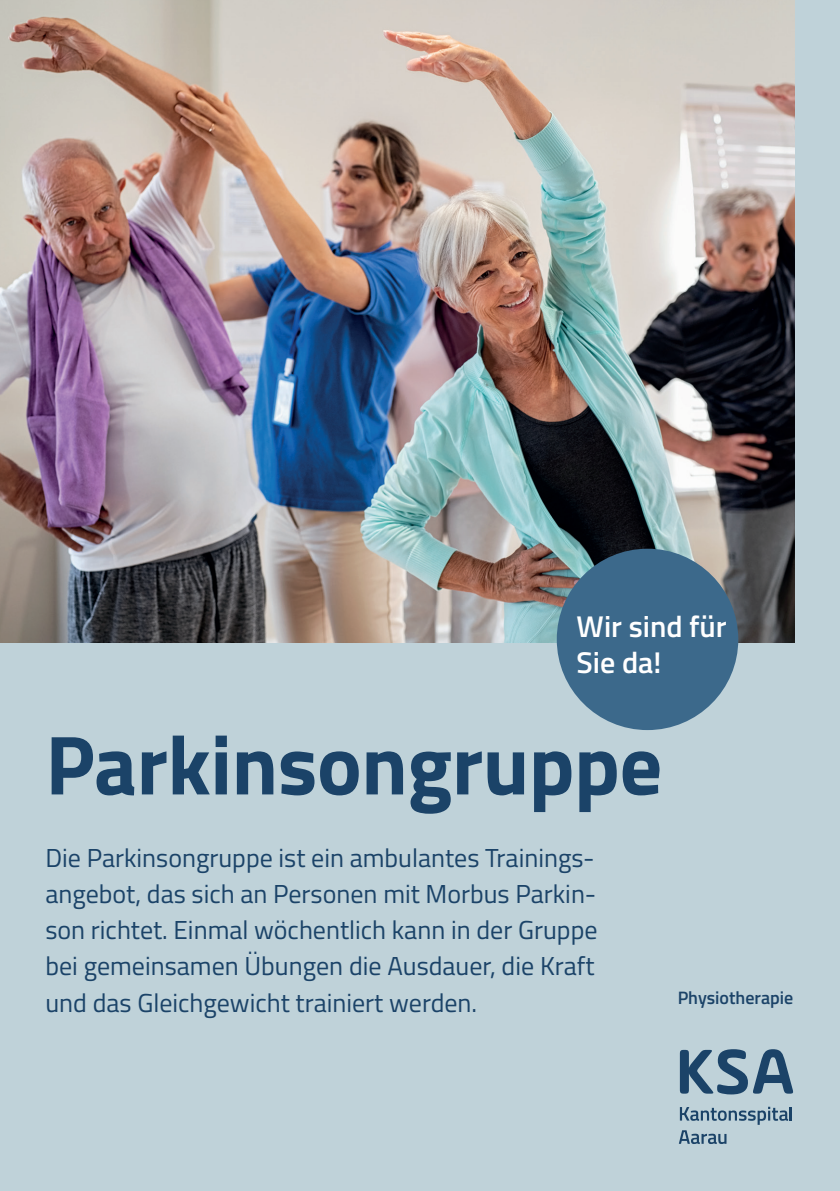
<style>
.page{position:relative;width:840px;height:1191px;background:#fff}
.page>*{position:absolute;margin:0;border:0;box-sizing:border-box;transform-origin:0 0}
.t1{font:700 84px "Titillium Web";letter-spacing:-.005em;color:#1b4368}
.t2{font:600 30px/36px "Titillium Web";color:#fff}
.t3{font:26px/36px "Titillium Web";color:#1b4368;text-align:justify}
.t4{font:600 18px "Titillium Web";color:#1b4368}
</style>
<div class="page">
<div style="left:0;top:0;width:839px;height:1191px;background:#bfd2d9"></div>
<img style="left:0;top:0;width:794px;height:642px">
<svg style="left:679px;top:1049px;width:113px;height:45px"></svg>
<svg style="left:679px;top:1106px;width:112px;height:18px"></svg>
<svg style="left:678px;top:1130px;width:48px;height:14px"></svg>
<div style="left:556px;top:549px;width:181px;height:181px;background:#3c698b;border-radius:50%"></div>
<p class="t2" style="left:576px;top:606px;width:151px">Wir sind für<br>Sie da!</p>
<h1 class="t1" style="left:45px;top:701px;width:618px">Parkinsongruppe</h1>
<p class="t3" style="left:45px;top:839px;width:553px">Die Parkinsongruppe ist ein ambulantes Trainings&shy;angebot, das sich an Personen mit Morbus Parkin&shy;son richtet. Einmal wöchentlich kann in der Gruppe bei gemeinsamen Übungen die Ausdauer, die Kraft und das Gleichgewicht trainiert werden.</p>
<p class="t4" style="left:677px;top:984px;width:117px">Physiotherapie</p>
</div>
